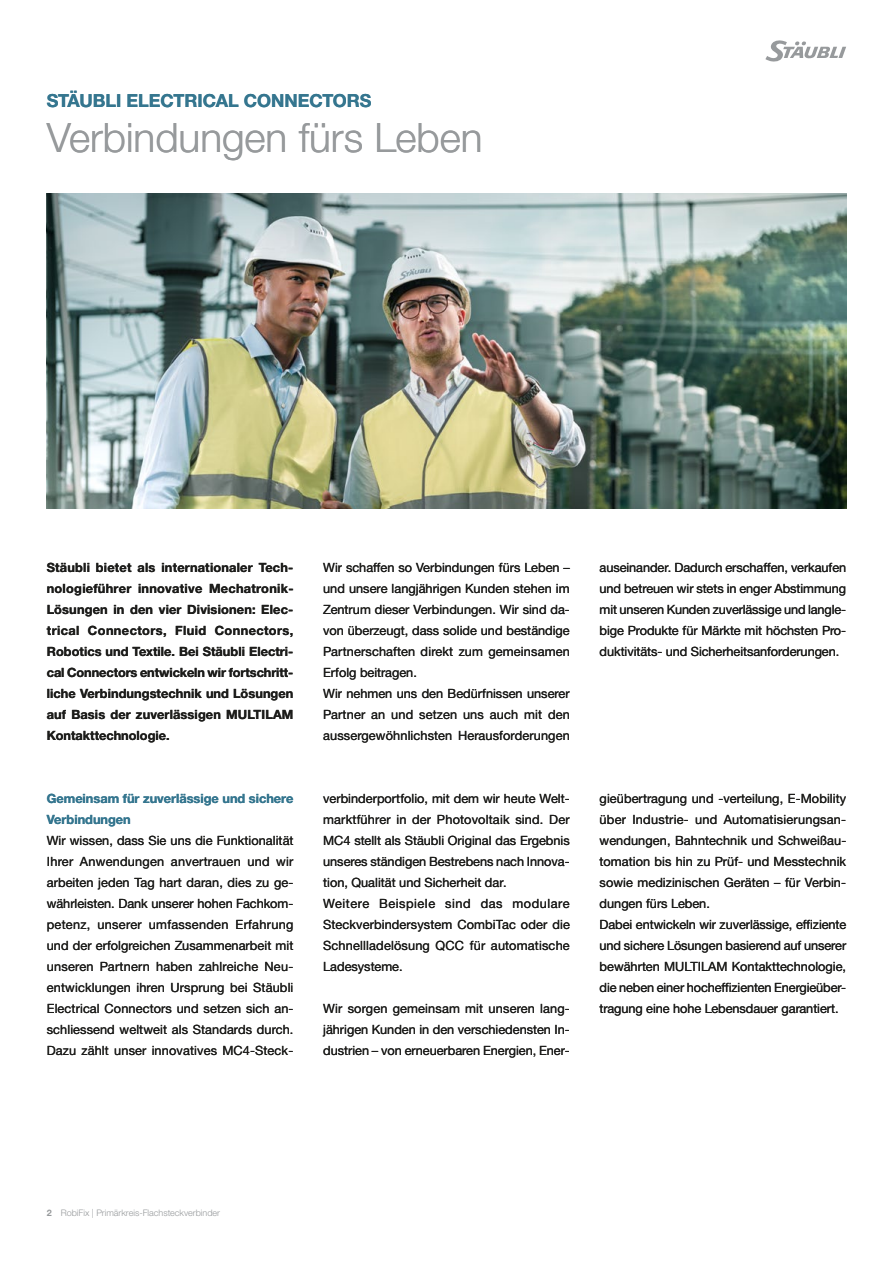
<style>
.page{position:relative;width:893px;height:1263px;background:#fff}
.page>*{position:absolute;margin:0;border:0;box-sizing:border-box;transform-origin:0 0}
.t1{font:300 40.5px "Helvetica Neue LTW1 G";color:#979a9c}
.t2{font:700 18px "Helvetica Neue LTW1 G";color:#35768f}
.t3{font:12.75px/21px "Helvetica Neue LTW1 G";letter-spacing:.005em;color:#1d1d1b}
.t4{font:700 12.75px/21px "Helvetica Neue LTW1 G";letter-spacing:.01em;color:#1d1d1b;text-align:justify}
.t5{font:300 9px "Helvetica Neue LTW1 G";color:#979a9c}
.s1{font-weight:700;color:#35768f}
.s2{font-weight:700}
</style>
<div class="page">
<svg style="left:765px;top:40px;width:81px;height:22px"></svg>
<img style="left:47px;top:194px;width:799px;height:315px">
<p class="t2" style="left:47px;top:89px;width:326px">STÄUBLI ELECTRICAL CONNECTORS</p>
<p class="t1" style="left:47px;top:113px;width:437px">Verbindungen fürs Leben</p>
<p class="t4" style="left:47px;top:557px;width:248px">Stäubli bietet als internationaler Tech&shy;nologieführer innovative Mechatronik-Lösungen in den vier Divisionen: Elec&shy;trical Connectors, Fluid Connectors, Robotics und Textile. Bei Stäubli Electri&shy;cal Connectors entwickeln wir fortschritt&shy;liche Verbindungstechnik und Lösungen auf Basis der zuverlässigen MULTILAM Kontakttechnologie.</p>
<p class="t3" style="left:323px;top:557px;width:248px">Wir schaffen so Verbindungen fürs Leben – und unsere langjährigen Kunden stehen im Zentrum dieser Verbindungen. Wir sind da&shy;von überzeugt, dass solide und beständige Partnerschaften direkt zum gemeinsamen Erfolg beitragen.<br>Wir nehmen uns den Bedürfnissen unserer Partner an und setzen uns auch mit den aussergewöhnlichsten Herausforderungen</p>
<p class="t3" style="left:600px;top:557px;width:248px;text-align:justify">auseinander. Dadurch erschaffen, verkaufen und betreuen wir stets in enger Abstimmung mit unseren Kunden zuverlässige und langle&shy;bige Produkte für Märkte mit höchsten Pro&shy;duktivitäts- und Sicherheitsanforderungen.</p>
<p class="t3" style="left:373px;top:557px;width:5px">f</p>
<p class="t3" style="left:763px;top:557px;width:5px">f</p>
<p class="t3" style="left:47px;top:788px;width:248px"><span class="s1">Gemeinsam für zuverlässige und sichere Verbindungen<br></span>Wir wissen, dass Sie uns die Funktionalität Ihrer Anwendungen anvertrauen und wir arbeiten jeden Tag hart daran, dies zu ge&shy;währleisten. Dank unserer hohen Fachkom&shy;petenz, unserer umfassenden Erfahrung und der erfolgreichen Zusammenarbeit mit unseren Partnern haben zahlreiche Neu&shy;entwicklungen ihren Ursprung bei Stäubli Electrical Connectors und setzen sich an&shy;schliessend weltweit als Standards durch.<br>Dazu zählt unser innovatives MC4-Steck-</p>
<p class="t3" style="left:323px;top:788px;width:248px">verbinderportfolio, mit dem wir heute Welt&shy;marktführer in der Photovoltaik sind. Der MC4 stellt als Stäubli Original das Ergebnis unseres ständigen Bestrebens nach Innova&shy;tion, Qualität und Sicherheit dar.<br>Weitere Beispiele sind das modulare Steckverbindersystem CombiTac oder die Schnellladelösung QCC für automatische Ladesysteme.</p>
<p class="t3" style="left:323px;top:998px;width:248px;text-align:justify">Wir sorgen gemeinsam mit unseren lang&shy;jährigen Kunden in den verschiedensten In&shy;dustrien – von erneuerbaren Energien, Ener-</p>
<p class="t3" style="left:600px;top:788px;width:248px">gieübertragung und -verteilung, E-Mobility über Industrie- und Automatisierungsan&shy;wendungen, Bahntechnik und Schweißau&shy;tomation bis hin zu Prüf- und Messtechnik sowie medizinischen Geräten – für Verbin&shy;dungen fürs Leben.<br>Dabei entwickeln wir zuverlässige, effiziente und sichere Lösungen basierend auf unserer bewährten MULTILAM Kontakttechnologie, die neben einer hocheffizienten Energieüber&shy;tragung eine hohe Lebensdauer garantiert.</p>
<p class="t3" style="left:803px;top:914px;width:12px">f</p>
<p class="t3" style="left:721px;top:977px;width:12px">f</p>
<p class="t5" style="left:47px;top:1207px;width:175px"><span class="s2">2</span> RobiFix | Primärkreis-Flachsteckverbinder</p>
</div>
